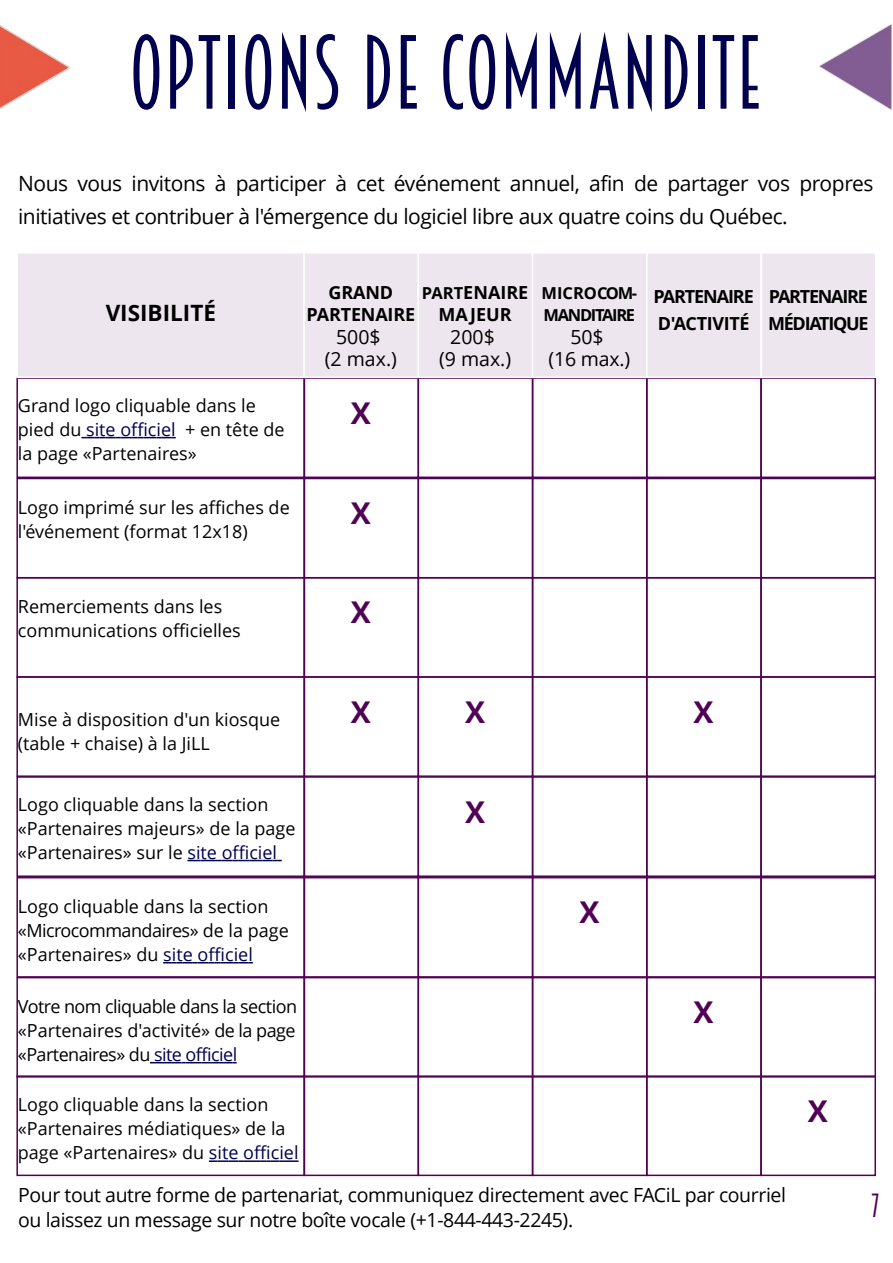
<style>
.page{position:relative;width:893px;height:1263px;background:#fff}
.page>*{position:absolute;margin:0;border:0;box-sizing:border-box;transform-origin:0 0}
.t1{font:94.5px "Breamcatcher";color:#00004f}
.t2{font:700 30px "Open Sans";color:#510254}
.t3{font:30px "Breamcatcher";color:#510254}
.t4{font:700 22.5px "Open Sans";color:#000}
.t5{font:21px/33px "Open Sans";letter-spacing:-.02em;color:#000}
.t6{font:19.5px/22.5px "Open Sans";letter-spacing:-.02em;color:#000;text-align:center}
.t7{font:18px/24px "Open Sans";color:#000}
.t8{font:700 18px/27px "Open Sans";letter-spacing:-.06em;color:#000}
.t9{font:700 18px/27px "Open Sans";letter-spacing:-.07em;color:#000}
.t10{font:700 18px/22.5px "Open Sans";color:#000;text-align:center}
.t11{font:700 18px/22.5px "Open Sans";letter-spacing:-.01em;color:#000;text-align:center}
.t12{font:700 16.5px/22.5px "Open Sans";letter-spacing:-.08em;color:#000}
.s1{font-size:16.5px}
.s2{color:#00004f}
</style>
<div class="page">
<svg style="left:81px;top:437px;width:95px;height:1px"></svg>
<div style="left:16px;top:377px;width:289px;height:101px;border:2px solid #510254"></div>
<div style="left:303px;top:377px;width:116px;height:101px;border:2px solid #510254"></div>
<div style="left:418px;top:377px;width:115px;height:101px;border:2px solid #510254"></div>
<div style="left:532px;top:377px;width:116px;height:101px;border:2px solid #510254"></div>
<div style="left:646px;top:377px;width:116px;height:101px;border:2px solid #510254"></div>
<div style="left:760px;top:377px;width:116px;height:101px;border:2px solid #510254"></div>
<svg style="left:187px;top:860px;width:95px;height:1px"></svg>
<div style="left:16px;top:776px;width:289px;height:101px;border:2px solid #510254"></div>
<div style="left:303px;top:776px;width:116px;height:101px;border:2px solid #510254"></div>
<div style="left:418px;top:776px;width:115px;height:101px;border:2px solid #510254"></div>
<div style="left:532px;top:776px;width:116px;height:101px;border:2px solid #510254"></div>
<div style="left:646px;top:776px;width:116px;height:101px;border:2px solid #510254"></div>
<div style="left:760px;top:776px;width:116px;height:101px;border:2px solid #510254"></div>
<svg style="left:163px;top:962px;width:90px;height:1px"></svg>
<div style="left:16px;top:877px;width:289px;height:101px;border:2px solid #510254"></div>
<div style="left:303px;top:877px;width:116px;height:101px;border:2px solid #510254"></div>
<div style="left:418px;top:877px;width:115px;height:101px;border:2px solid #510254"></div>
<div style="left:532px;top:877px;width:116px;height:101px;border:2px solid #510254"></div>
<div style="left:646px;top:877px;width:116px;height:101px;border:2px solid #510254"></div>
<div style="left:760px;top:877px;width:116px;height:101px;border:2px solid #510254"></div>
<svg style="left:150px;top:1062px;width:87px;height:1px"></svg>
<div style="left:16px;top:977px;width:289px;height:100px;border:2px solid #510254"></div>
<div style="left:303px;top:977px;width:116px;height:100px;border:2px solid #510254"></div>
<div style="left:418px;top:977px;width:115px;height:100px;border:2px solid #510254"></div>
<div style="left:532px;top:977px;width:116px;height:100px;border:2px solid #510254"></div>
<div style="left:646px;top:977px;width:116px;height:100px;border:2px solid #510254"></div>
<div style="left:760px;top:977px;width:116px;height:100px;border:2px solid #510254"></div>
<svg style="left:209px;top:1160px;width:90px;height:2px"></svg>
<div style="left:16px;top:1075px;width:289px;height:101px;border:2px solid #510254"></div>
<div style="left:303px;top:1075px;width:116px;height:101px;border:2px solid #510254"></div>
<div style="left:418px;top:1075px;width:115px;height:101px;border:2px solid #510254"></div>
<div style="left:532px;top:1075px;width:116px;height:101px;border:2px solid #510254"></div>
<div style="left:646px;top:1075px;width:116px;height:101px;border:2px solid #510254"></div>
<div style="left:760px;top:1075px;width:116px;height:101px;border:2px solid #510254"></div>
<div style="left:16px;top:478px;width:289px;height:100px;border:2px solid #510254"></div>
<div style="left:303px;top:478px;width:116px;height:100px;border:2px solid #510254"></div>
<div style="left:418px;top:478px;width:115px;height:100px;border:2px solid #510254"></div>
<div style="left:532px;top:478px;width:116px;height:100px;border:2px solid #510254"></div>
<div style="left:646px;top:478px;width:116px;height:100px;border:2px solid #510254"></div>
<div style="left:760px;top:478px;width:116px;height:100px;border:2px solid #510254"></div>
<div style="left:16px;top:577px;width:289px;height:101px;border:2px solid #510254"></div>
<div style="left:303px;top:577px;width:116px;height:101px;border:2px solid #510254"></div>
<div style="left:418px;top:577px;width:115px;height:101px;border:2px solid #510254"></div>
<div style="left:532px;top:577px;width:116px;height:101px;border:2px solid #510254"></div>
<div style="left:646px;top:577px;width:116px;height:101px;border:2px solid #510254"></div>
<div style="left:760px;top:577px;width:116px;height:101px;border:2px solid #510254"></div>
<div style="left:16px;top:676px;width:289px;height:101px;border:2px solid #510254"></div>
<div style="left:303px;top:676px;width:116px;height:101px;border:2px solid #510254"></div>
<div style="left:418px;top:676px;width:115px;height:101px;border:2px solid #510254"></div>
<div style="left:532px;top:676px;width:116px;height:101px;border:2px solid #510254"></div>
<div style="left:646px;top:676px;width:116px;height:101px;border:2px solid #510254"></div>
<div style="left:760px;top:676px;width:116px;height:101px;border:2px solid #510254"></div>
<div style="left:17px;top:253px;width:287px;height:124px;background:#eee6ee"></div>
<div style="left:16px;top:252px;width:289px;height:126px;border:2px solid #fff"></div>
<div style="left:304px;top:253px;width:114px;height:124px;background:#eee6ee"></div>
<div style="left:303px;top:252px;width:116px;height:126px;border:2px solid #fff"></div>
<div style="left:418px;top:253px;width:115px;height:124px;background:#eee6ee"></div>
<div style="left:418px;top:252px;width:115px;height:126px;border:2px solid #fff"></div>
<div style="left:533px;top:253px;width:114px;height:124px;background:#eee6ee"></div>
<div style="left:532px;top:252px;width:116px;height:126px;border:2px solid #fff"></div>
<div style="left:647px;top:253px;width:114px;height:124px;background:#eee6ee"></div>
<div style="left:646px;top:252px;width:116px;height:126px;border:2px solid #fff"></div>
<div style="left:761px;top:253px;width:115px;height:124px;background:#eee6ee"></div>
<div style="left:761px;top:252px;width:115px;height:126px;border:2px solid #fff"></div>
<img style="left:0;top:23px;width:892px;height:88px">
<h1 class="t1" style="left:129px;top:17px;width:635px">OPTIONS DE COMMANDITE</h1>
<p class="t5" style="left:18px;top:166px;width:857px">Nous vous invitons à participer à cet événement annuel, afin de partager vos propres initiatives et contribuer à l'émergence du logiciel libre aux quatre coins du Québec.</p>
<p class="t4" style="left:106px;top:297px;width:112px">VISIBILITÉ</p>
<p class="t11" style="left:307px;top:280px;width:110px">GRAND<br>PARTENAIRE</p>
<p class="t6" style="left:325px;top:325px;width:74px">500$<br>(2 max.)</p>
<p class="t10" style="left:422px;top:280px;width:108px"><span class="s1">PART</span>ENAIRE<br>MAJEUR</p>
<p class="t6" style="left:439px;top:325px;width:74px">200$<br>(9 max.)</p>
<p class="t7" style="left:18px;top:393px;width:268px">Grand logo cliquable dans le pied du <span class="s2">site officiel</span> + en tête de la page «Partenaires»</p>
<h2 class="t2" style="left:351px;top:392px;width:21px">X</h2>
<p class="t7" style="left:18px;top:495px;width:273px">Logo imprimé sur les affiches de l'événement (format 12x18)</p>
<h2 class="t2" style="left:351px;top:492px;width:21px">X</h2>
<p class="t12" style="left:541px;top:281px;width:97px">MICROCOM-<br>MANDITAIRE</p>
<p class="t6" style="left:548px;top:325px;width:83px">50$<br>(16 max.)</p>
<p class="t8" style="left:653px;top:283px;width:102px">PARTENAIRE<br>D'ACTIVITÉ</p>
<p class="t9" style="left:768px;top:283px;width:102px">PARTENAIRE<br>MÉDIATIQUE</p>
<p class="t7" style="left:18px;top:594px;width:224px">Remerciements dans les communications officielles</p>
<h2 class="t2" style="left:351px;top:591px;width:21px">X</h2>
<p class="t7" style="left:18px;top:707px;width:264px">Mise à disposition d'un kiosque (table + chaise) à la JiLL</p>
<h2 class="t2" style="left:351px;top:691px;width:21px">X</h2>
<h2 class="t2" style="left:465px;top:691px;width:21px">X</h2>
<h2 class="t2" style="left:694px;top:691px;width:21px">X</h2>
<p class="t7" style="left:18px;top:792px;width:279px">Logo cliquable dans la section «Partenaires majeurs» de la page «Partenaires» sur le <span class="s2">site officiel</span></p>
<h2 class="t2" style="left:465px;top:791px;width:21px">X</h2>
<p class="t7" style="left:18px;top:894px;width:272px">Logo cliquable dans la section «Microcommandaires» de la page «Partenaires» du <span class="s2">site officiel</span></p>
<h2 class="t2" style="left:579px;top:891px;width:21px">X</h2>
<p class="t7" style="left:18px;top:994px;width:281px;text-align:justify">Votre nom cliquable dans la section «Partenaires d'activité» de la page «Partenaires» du <span class="s2">site officiel</span></p>
<h2 class="t2" style="left:694px;top:991px;width:21px">X</h2>
<p class="t7" style="left:18px;top:1092px;width:282px">Logo cliquable dans la section «Partenaires médiatiques» de la page «Partenaires» du <span class="s2">site officiel</span></p>
<h2 class="t2" style="left:808px;top:1090px;width:21px">X</h2>
<p class="t6" style="left:18px;top:1181px;width:769px;line-height:25.5px;text-align:left">Pour tout autre forme de partenariat, communiquez directement avec FACiL par courriel ou laissez un message sur notre boîte vocale (+1-844-443-2245).</p>
<h2 class="t3" style="left:871px;top:1188px;width:9px">7</h2>
</div>
